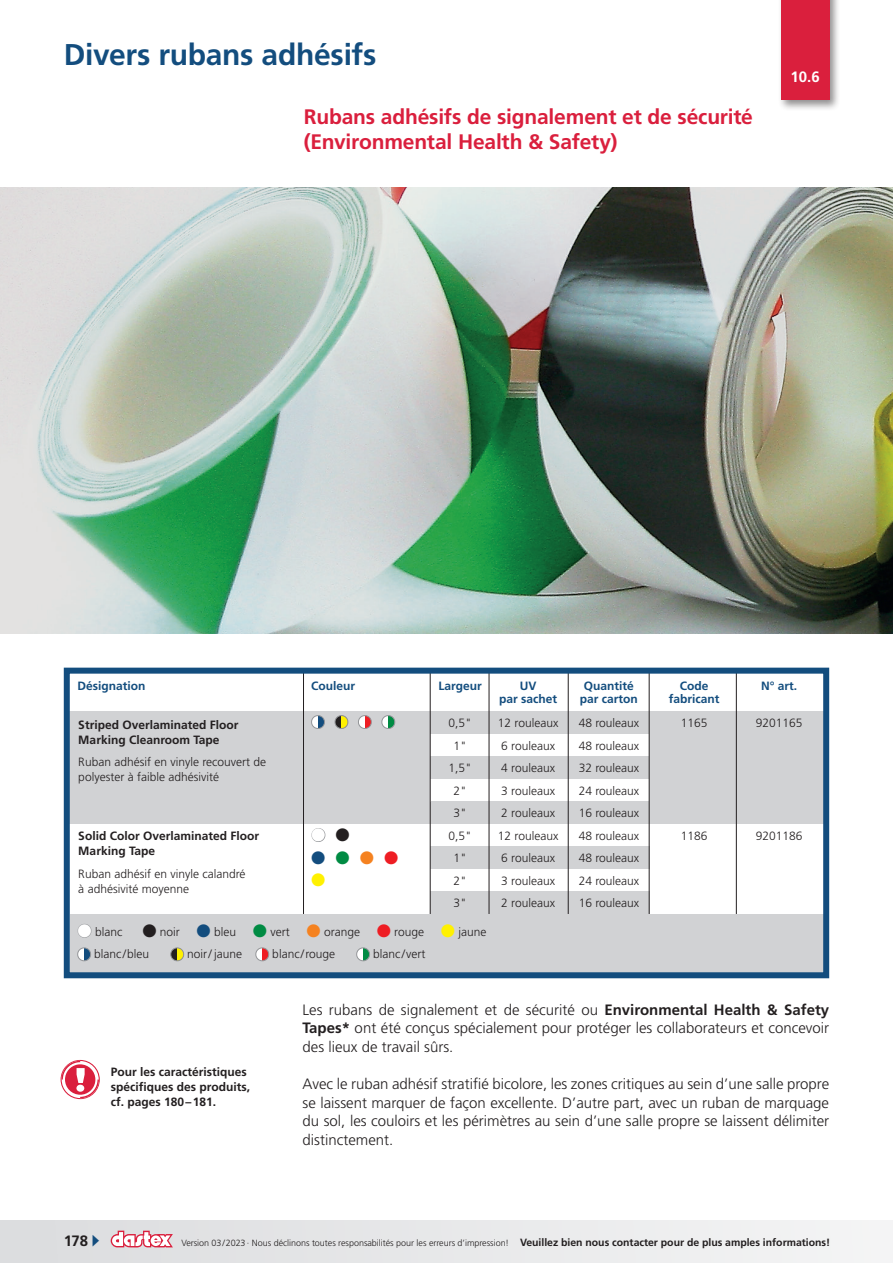
<style>
.page{position:relative;width:893px;height:1263px;background:#fff}
.page>*{position:absolute;margin:0;border:0;box-sizing:border-box;transform-origin:0 0}
.t1{font:700 30px "Frutiger LT Std";letter-spacing:-.01em;color:#134d7e}
.t2{font:700 21px/25.5px "Frutiger LT Std";letter-spacing:-.01em;color:#da1f3d}
.t3{font:18px "Zapf Dingbats ITC";color:#134d7e}
.t4{font:18px "Zapf Dingbats ITC";color:#fff101}
.t5{font:300 15px/18.6px "Frutiger LT Std";color:#231f20;text-align:justify}
.t6{font:700 15px "Frutiger LT Std";color:#231f20}
.t7{font:700 15px "Frutiger LT Std";color:#fff}
.t8{font:300 12px/15px "Frutiger LT Std";color:#231f20}
.t9{font:700 12px/15px "Frutiger LT Std";color:#231f20}
.t10{font:700 12px "Frutiger LT Std";color:#134d7e}
.t11{font:300 9px "Frutiger LT Std";letter-spacing:-.005em;color:#231f20}
.s1{color:#008b43}
.s2{color:#f58220}
.s3{color:#ee1d23}
.s4{color:#939598}
.s5{color:#134d7e}
.s6{color:#fff101}
.s7{font-weight:700}
.s8{font-weight:700;font-size:10.5px}
</style>
<div class="page">
<div style="left:0;top:1220px;width:893px;height:43px;background:#e8e9ea"></div>
<svg style="left:111px;top:1230px;width:62px;height:17px"></svg>
<div style="left:778px;top:0;width:62px;height:111px;background:#231f20;opacity:.5"></div>
<div style="left:781px;top:0;width:48px;height:100px;background:#da1f3d"></div>
<svg style="left:61px;top:1060px;width:39px;height:39px"></svg>
<img style="left:0;top:187px;width:893px;height:447px">
<div style="left:70px;top:711px;width:757px;height:113px;background:#d1d2d4"></div>
<div style="left:430px;top:734px;width:219px;height:22px;background:#fff"></div>
<div style="left:430px;top:779px;width:219px;height:22px;background:#fff"></div>
<div style="left:430px;top:846px;width:219px;height:23px;background:#d1d2d4"></div>
<div style="left:430px;top:891px;width:219px;height:23px;background:#d1d2d4"></div>
<div style="left:70px;top:914px;width:753px;height:60px;background:#d1d2d4"></div>
<hr style="left:489px;top:670px;width:1px;height:244px;background:#231f20">
<hr style="left:568px;top:670px;width:1px;height:244px;background:#231f20">
<hr style="left:649px;top:670px;width:1px;height:244px;background:#231f20">
<hr style="left:736px;top:670px;width:1px;height:244px;background:#231f20">
<hr style="left:303px;top:669px;width:1px;height:245px;background:#231f20">
<hr style="left:430px;top:670px;width:1px;height:244px;background:#231f20">
<div style="left:64px;top:668px;width:765px;height:310px;border:6px solid #134d7e"></div>
<svg style="left:311px;top:715px;width:14px;height:14px"></svg>
<svg style="left:334px;top:715px;width:14px;height:14px"></svg>
<svg style="left:358px;top:715px;width:14px;height:14px"></svg>
<svg style="left:381px;top:715px;width:14px;height:14px"></svg>
<svg style="left:77px;top:947px;width:14px;height:14px"></svg>
<svg style="left:170px;top:947px;width:14px;height:14px"></svg>
<svg style="left:255px;top:947px;width:14px;height:14px"></svg>
<svg style="left:356px;top:947px;width:14px;height:14px"></svg>
<h1 class="t1" style="left:64px;top:37px;width:314px">Divers rubans adhésifs</h1>
<h2 class="t2" style="left:304px;top:104px;width:451px">Rubans adhésifs de signalement et de sécurité (Environmental Health &amp; Safety)</h2>
<p class="t7" style="left:790px;top:68px;width:31px">10.6</p>
<p class="t10" style="left:77px;top:678px;width:70px">Désignation</p>
<p class="t10" style="left:311px;top:678px;width:46px">Couleur</p>
<p class="t10" style="left:438px;top:678px;width:45px">Largeur</p>
<p class="t10" style="left:520px;top:678px;width:18px">UV</p>
<p class="t10" style="left:584px;top:678px;width:52px">Quantité</p>
<p class="t10" style="left:680px;top:678px;width:30px">Code</p>
<p class="t10" style="left:761px;top:678px;width:38px">N° art.</p>
<p class="t10" style="left:499px;top:692px;width:60px">par sachet</p>
<p class="t10" style="left:580px;top:692px;width:60px">par carton</p>
<p class="t10" style="left:669px;top:692px;width:52px">fabricant</p>
<p class="t8" style="left:448px;top:716px;width:25px">0,5"</p>
<p class="t8" style="left:498px;top:716px;width:62px">12 rouleaux</p>
<p class="t8" style="left:579px;top:716px;width:62px">48 rouleaux</p>
<p class="t8" style="left:681px;top:716px;width:28px">1165</p>
<p class="t8" style="left:756px;top:716px;width:48px">9201165</p>
<p class="t8" style="left:453px;top:738px;width:15px">1"</p>
<p class="t8" style="left:501px;top:738px;width:55px">6 rouleaux</p>
<p class="t8" style="left:579px;top:738px;width:62px">48 rouleaux</p>
<p class="t8" style="left:448px;top:761px;width:25px">1,5"</p>
<p class="t8" style="left:501px;top:761px;width:55px">4 rouleaux</p>
<p class="t8" style="left:579px;top:761px;width:62px">32 rouleaux</p>
<p class="t8" style="left:453px;top:783px;width:15px">2"</p>
<p class="t8" style="left:501px;top:783px;width:55px">3 rouleaux</p>
<p class="t8" style="left:579px;top:783px;width:62px">24 rouleaux</p>
<p class="t8" style="left:453px;top:806px;width:15px">3"</p>
<p class="t8" style="left:501px;top:806px;width:55px">2 rouleaux</p>
<p class="t8" style="left:579px;top:806px;width:62px">16 rouleaux</p>
<p class="t8" style="left:448px;top:828px;width:25px">0,5"</p>
<p class="t8" style="left:498px;top:828px;width:62px">12 rouleaux</p>
<p class="t8" style="left:579px;top:828px;width:62px">48 rouleaux</p>
<p class="t8" style="left:681px;top:828px;width:28px">1186</p>
<p class="t8" style="left:756px;top:828px;width:48px">9201186</p>
<h3 class="t3" style="left:311px;top:849px;width:88px">● <span class="s1">●</span> <span class="s2">●</span> <span class="s3">●</span></h3>
<p class="t8" style="left:453px;top:851px;width:15px">1"</p>
<p class="t8" style="left:501px;top:851px;width:55px">6 rouleaux</p>
<p class="t8" style="left:579px;top:851px;width:62px">48 rouleaux</p>
<h3 class="t4" style="left:311px;top:872px;width:16px">●</h3>
<p class="t8" style="left:453px;top:873px;width:15px">2"</p>
<p class="t8" style="left:501px;top:873px;width:55px">3 rouleaux</p>
<p class="t8" style="left:579px;top:873px;width:62px">24 rouleaux</p>
<p class="t8" style="left:453px;top:896px;width:15px">3"</p>
<p class="t8" style="left:501px;top:896px;width:55px">2 rouleaux</p>
<p class="t8" style="left:579px;top:896px;width:62px">16 rouleaux</p>
<p class="t8" style="left:94px;top:920px;width:394px;line-height:22.5px;text-indent:-17px"><span class="s4">●</span> blanc ● noir <span class="s5">●</span> bleu <span class="s1">●</span> vert <span class="s2">●</span> orange <span class="s3">●</span> rouge <span class="s6">●</span> jaune blanc/bleu</p>
<p class="t9" style="left:78px;top:717px;width:162px">Striped Overlaminated Floor<br>Marking Cleanroom Tape</p>
<p class="t8" style="left:78px;top:755px;width:189px">Ruban adhésif en vinyle recouvert de polyester à faible adhésivité</p>
<p class="t9" style="left:78px;top:829px;width:182px">Solid Color Overlaminated Floor<br>Marking Tape</p>
<p class="t8" style="left:78px;top:866px;width:169px">Ruban adhésif en vinyle calandré à adhésivité moyenne</p>
<p class="t8" style="left:187px;top:946px;width:56px">noir/ jaune</p>
<p class="t8" style="left:272px;top:946px;width:64px">blanc/rouge</p>
<p class="t8" style="left:373px;top:946px;width:54px">blanc/vert</p>
<p class="t9" style="left:111px;top:1064px;width:141px">Pour les caractéristiques spécifiques des produits, cf. pages 180–181.</p>
<p class="t5" style="left:303px;top:1000px;width:528px">Les rubans de signalement et de sécurité ou <span class="s7">Environmental Health &amp; Safety Tapes*</span> ont été conçus spécialement pour protéger les collaborateurs et concevoir des lieux de travail sûrs.</p>
<p class="t5" style="left:303px;top:1075px;width:528px">Avec le ruban adhésif stratifié bicolore, les zones critiques au sein d’une salle propre se laissent marquer de façon excellente. D’autre part, avec un ruban de marquage du sol, les couloirs et les périmètres au sein d’une salle propre se laissent délimiter distinctement.</p>
<p class="t6" style="left:64px;top:1232px;width:38px">178 <span class="s5">▶</span></p>
<p class="t11" style="left:181px;top:1237px;width:650px">Version 03/2023 · Nous déclinons toutes responsabilités pour les erreurs d’impression! <span class="s8">Veuillez bien nous contacter pour de plus amples informations!</span></p>
</div>
